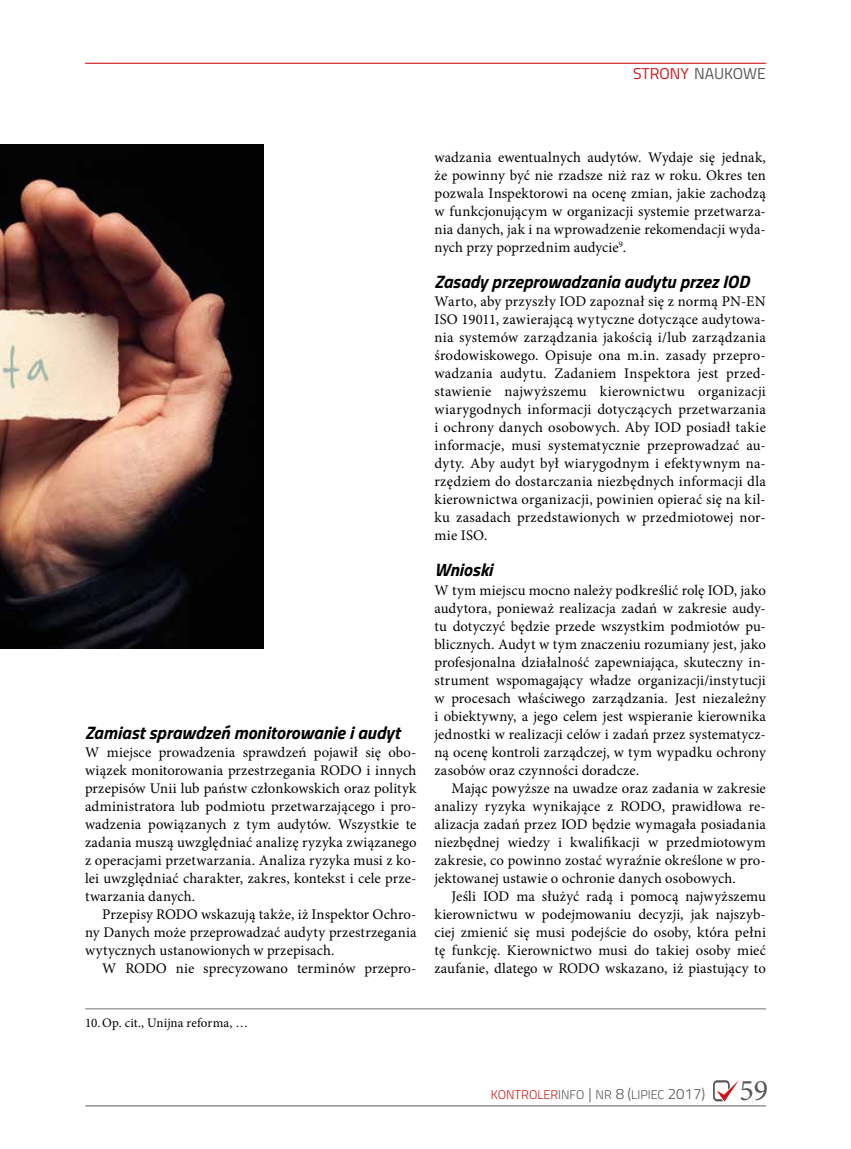
<style>
.page{position:relative;width:851px;height:1149px;background:#fff}
.page>*{position:absolute;margin:0;border:0;box-sizing:border-box;transform-origin:0 0}
.t1{font:italic 700 18px "Titillium";color:#000}
.t2{font:15.75px "Titillium";color:#575756}
.t3{font:14.7px/18px "Minion Pro";letter-spacing:.005em;color:#000;text-align:justify}
.t4{font:13.05px "Minion Pro";color:#000}
.t5{font:300 12.6px "Titillium";color:#575756}
.s1{color:#cd171a}
.s2{font-size:15px}
.s3{font-family:"Minion Pro";font-weight:400;font-size:30px}
</style>
<div class="page">
<hr style="left:85px;top:63px;width:680px;height:1px;background:#cd171a">
<svg style="left:713px;top:1080px;width:25px;height:21px"></svg>
<hr style="left:85px;top:1104px;width:680px;height:2px;background:#706f6f">
<hr style="left:85px;top:1007px;width:680px;height:2px;background:#828180">
<img style="left:0;top:145px;width:263px;height:503px">
<p class="t2" style="left:633px;top:62px;width:134px"><span class="s1">STRONY</span> NAUKOWE</p>
<p class="t1" style="left:85px;top:718px;width:316px">Zamiast sprawdzeń monitorowanie i audyt</p>
<p class="t3" style="left:85px;top:742px;width:333px">W miejsce prowadzenia sprawdzeń pojawił się obo&shy;wiązek monitorowania przestrzegania RODO i innych przepisów Unii lub państw członkowskich oraz polityk administratora lub podmiotu przetwarzającego i pro&shy;wadzenia powiązanych z tym audytów. Wszystkie te zadania muszą uwzględniać analizę ryzyka związanego z operacjami przetwarzania. Analiza ryzyka musi z ko&shy;lei uwzględniać charakter, zakres, kontekst i cele prze&shy;twarzania danych.</p>
<p class="t3" style="left:85px;top:904px;width:333px;text-indent:17px">Przepisy RODO wskazują także, iż Inspektor Ochro&shy;ny Danych może przeprowadzać audyty przestrzegania wytycznych ustanowionych w przepisach.</p>
<p class="t3" style="left:102px;top:958px;width:316px">W RODO nie sprecyzowano terminów przepro-</p>
<p class="t4" style="left:85px;top:1013px;width:164px">10.Op. cit., Unijna reforma, …</p>
<p class="t3" style="left:434px;top:148px;width:333px">wadzania ewentualnych audytów. Wydaje się jednak, że powinny być nie rzadsze niż raz w roku. Okres ten pozwala Inspektorowi na ocenę zmian, jakie zachodzą w funkcjonującym w organizacji systemie przetwarza&shy;nia danych, jak i na wprowadzenie rekomendacji wyda&shy;nych przy poprzednim audycie<sup>9</sup>.</p>
<p class="t1" style="left:434px;top:268px;width:316px">Zasady przeprowadzania audytu przez IOD</p>
<p class="t3" style="left:434px;top:292px;width:333px">Warto, aby przyszły IOD zapoznał się z normą PN-EN ISO 19011, zawierającą wytyczne dotyczące audytowa&shy;nia systemów zarządzania jakością i/lub zarządzania środowiskowego. Opisuje ona m.in. zasady przepro&shy;wadzania audytu. Zadaniem Inspektora jest przed&shy;stawienie najwyższemu kierownictwu organizacji wiarygodnych informacji dotyczących przetwarzania i ochrony danych osobowych. Aby IOD posiadł takie informacje, musi systematycznie przeprowadzać au&shy;dyty. Aby audyt był wiarygodnym i efektywnym na&shy;rzędziem do dostarczania niezbędnych informacji dla kierownictwa organizacji, powinien opierać się na kil&shy;ku zasadach przedstawionych w przedmiotowej nor&shy;mie ISO.</p>
<p class="t1" style="left:434px;top:556px;width:60px">Wnioski</p>
<p class="t3" style="left:434px;top:580px;width:333px">W tym miejscu mocno należy podkreślić rolę IOD, jako audytora, ponieważ realizacja zadań w zakresie audy&shy;tu dotyczyć będzie przede wszystkim podmiotów pu&shy;blicznych. Audyt w tym znaczeniu rozumiany jest, jako profesjonalna działalność zapewniająca, skuteczny in&shy;strument wspomagający władze organizacji/instytucji w procesach właściwego zarządzania. Jest niezależny i obiektywny, a jego celem jest wspieranie kierownika jednostki w realizacji celów i zadań przez systematycz&shy;ną ocenę kontroli zarządczej, w tym wypadku ochrony zasobów oraz czynności doradcze.</p>
<p class="t3" style="left:434px;top:778px;width:333px;text-indent:17px">Mając powyższe na uwadze oraz zadania w zakresie analizy ryzyka wynikające z RODO, prawidłowa re&shy;alizacja zadań przez IOD będzie wymagała posiadania niezbędnej wiedzy i kwalifikacji w przedmiotowym zakresie, co powinno zostać wyraźnie określone w pro&shy;jektowanej ustawie o ochronie danych osobowych.</p>
<p class="t3" style="left:434px;top:886px;width:333px;text-indent:17px">Jeśli IOD ma służyć radą i pomocą najwyższemu kierownictwu w podejmowaniu decyzji, jak najszyb&shy;ciej zmienić się musi podejście do osoby, która pełni tę funkcję. Kierownictwo musi do takiej osoby mieć zaufanie, dlatego w RODO wskazano, iż piastujący to</p>
<p class="t5" style="left:491px;top:1084px;width:279px"><span class="s1">KONTROLER</span>INFO <span class="s2">|</span> NR <span class="s2">8 (</span>LIPIEC <span class="s2">2017)</span> <span class="s3">59</span></p>
</div>
